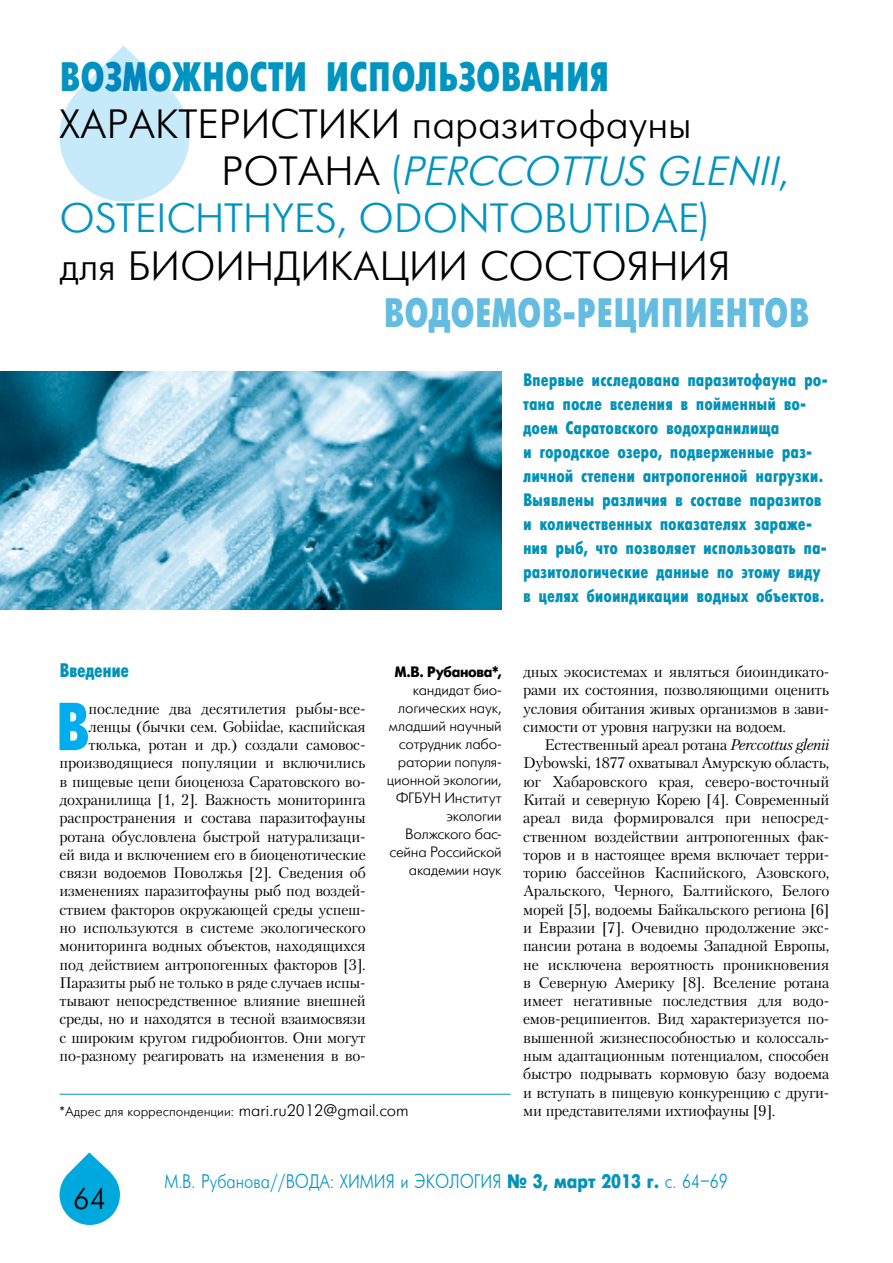
<style>
.page{position:relative;width:893px;height:1263px;background:#fff}
.page>*{position:absolute;margin:0;border:0;box-sizing:border-box;transform-origin:0 0}
.t1{font:67.65px "Futuris X Cond C";color:#00aeef}
.t2{font:40.95px "Futuris C";color:#000}
.t3{font:40.95px/47.2px "Futuris C";color:#0094c1}
.t4{font:40.95px "Futuris X Cond C";color:#0094c1}
.t5{font:40.95px "Futuris X Cond C";color:#64bde1}
.t6{font:30px "Futuris Cyrillic";color:#000}
.t7{font:19.5px "Futuris";color:#0094c1;scale:.84 1}
.t8{font:19.5px "Futuris X Cond C";color:#0092b8}
.t9{font:18px/24px "Futuris X Cond C";color:#0092b8}
.t10{font:15.3px/18.3px "Petersburg C";letter-spacing:-.015em;color:#000;text-align:justify}
.t11{font:15px/18px "Futuris C";letter-spacing:-.015em;color:#000;text-align:right}
.t12{font:700 15px "Futuris C";letter-spacing:-.02em;color:#000;scale:.9 1}
.t13{font:13.5px "Futuris C";color:#000}
.s1{font-style:italic}
.s2{font-size:16.5px}
.s3{font-weight:700;color:#0092b8}
.s4{font-weight:700}
</style>
<div class="page">
<svg style="left:60px;top:1152px;width:60px;height:73px"></svg>
<hr style="left:60px;top:1094px;width:450px;height:1px;background:#0094c1">
<img style="left:0;top:372px;width:502px;height:238px">
<svg style="left:60px;top:46px;width:129px;height:156px"></svg>
<h2 class="t4" style="left:60px;top:54px;width:552px">Возможн ости ис пользования</h2>
<h2 class="t2" style="left:60px;top:103px;width:45px">ХАРАКТ</h2>
<h2 class="t2" style="left:198px;top:103px;width:48px">ЕРИСТИКИ</h2>
<h2 class="t2" style="left:412px;top:103px;width:281px">ПАРАЗИТОФАУНЫ</h2>
<h2 class="t2" style="left:221px;top:150px;width:27px">РОТАНА</h2>
<h2 class="t3" style="left:60px;top:149px;width:730px;text-indent:333px">( <span class="s1">PE RCCOTTUS GLEN II</span>,<br>OSTEICHTHYES, ODONTOBUTIDAE)</h2>
<h2 class="t2" style="left:60px;top:245px;width:97px">ДЛЯ БИОИНДИКАЦИИ</h2>
<h2 class="t2" style="left:480px;top:245px;width:30px">СОСТО</h2>
<h2 class="t2" style="left:627px;top:245px;width:105px">ЯНИЯ</h2>
<h2 class="t5" style="left:384px;top:290px;width:424px">водоемов-реципиентов</h2>
<p class="t9" style="left:523px;top:368px;width:306px">Впервые исследована паразитофауна ро&shy;тана после вселения в пойменный во&shy;доем Саратовского водохранилища<br>и городское озеро, подверженные раз&shy;личной степени антропогенной нагрузки.<br>Выявлены различия в составе паразитов и количественных показателях зараже&shy;ния рыб, что позволяет использовать па&shy;разитологические данные по этому виду в целях биоиндикации водных объектов.</p>
<p class="t8" style="left:60px;top:659px;width:71px">Введение</p>
<h1 class="t1" style="left:55px;top:689px;width:36px">В</h1>
<p class="t10" style="left:59px;top:699px;width:308px;text-align:right">последние два десятилетия рыбы-все&shy;ленцы (бычки сем. Gobiidae, каспийская тюлька, ротан и др.) создали самовос&shy;производящиеся популяции и включились в пищевые цепи биоценоза Саратовского во&shy;дохранилища [1, 2]. Важность мониторинга распространения и состава паразитофауны ротана обусловлена быстрой натурализаци&shy;ей вида и включением его в биоценотические связи водоемов Поволжья [2]. Сведения об изменениях паразитофауны рыб под воздей&shy;ствием факторов окружающей среды успеш&shy;но используются в системе экологического мониторинга водных объектов, находящихся под действием антропогенных факторов [3].<br>Паразиты рыб не только в ряде случаев испы&shy;тывают непосредственное влияние внешней среды, но и находятся в тесной взаимосвязи с широким кругом гидробионтов. Они могут по-разному реагировать на изменения в во-</p>
<p class="t12" style="left:395px;top:663px;width:120px">М.В. Рубанова*,</p>
<p class="t11" style="left:387px;top:681px;width:116px">КАНДИДАТ БИО-<br>ЛОГИЧЕСКИХ НАУК,<br>МЛАДШИЙ НАУЧНЫЙ<br>СОТРУДНИК ЛАБО-<br>РАТОРИИ ПОПУЛЯ-<br>ЦИОННОЙ ЭКОЛОГИИ,<br>ФГБУН ИНСТИТУТ<br>ЭКОЛОГИИ<br>ВОЛЖСКОГО БАС-<br>СЕЙНА РОССИЙСКОЙ<br>АКАДЕМИИ НАУК</p>
<p class="t13" style="left:60px;top:1104px;width:351px">*АДРЕС ДЛЯ КОРРЕСПОНДЕНЦИИ: <span class="s2">MARI.RU2012@GMAIL.COM</span></p>
<p class="t10" style="left:523px;top:662px;width:308px">дных экосистемах и являться биоиндикато&shy;рами их состояния, позволяющими оценить условия обитания живых организмов в зави&shy;симости от уровня нагрузки на водоем.</p>
<p class="t10" style="left:523px;top:735px;width:308px;text-indent:21px">Естественный ареал ротана <span class="s1">Perccottus glenii </span>Dybowski, 1877 охватывал Амурскую область, юг Хабаровского края, северо-восточный Китай и северную Корею [4]. Современный ареал вида формировался при непосред&shy;ственном воздействии антропогенных фак&shy;торов и в настоящее время включает терри&shy;торию бассейнов Каспийского, Азовского, Аральского, Черного, Балтийского, Белого морей [5], водоемы Байкальского региона [6] и Евразии [7]. Очевидно продолжение экс&shy;пансии ротана в водоемы Западной Европы, не исключена вероятность проникновения в Северную Америку [8]. Вселение ротана имеет негативные последствия для водо&shy;емов-реципиентов. Вид характеризуется по&shy;вышенной жизнеспособностью и колоссаль&shy;ным адаптационным потенциалом, способен быстро подрывать кормовую базу водоема и вступать в пищевую конкуренцию с други&shy;ми представителями ихтиофауны [9].</p>
<h3 class="t6" style="left:73px;top:1183px;width:34px">64</h3>
<p class="t7" style="left:164px;top:1171px;width:672px">М.В. Рубанова//ВОДА: ХИМИЯ и ЭКОЛОГИЯ <span class="s3">¹ 3, март</span> <span class="s4">2013 г.</span> c. 64–69</p>
</div>
